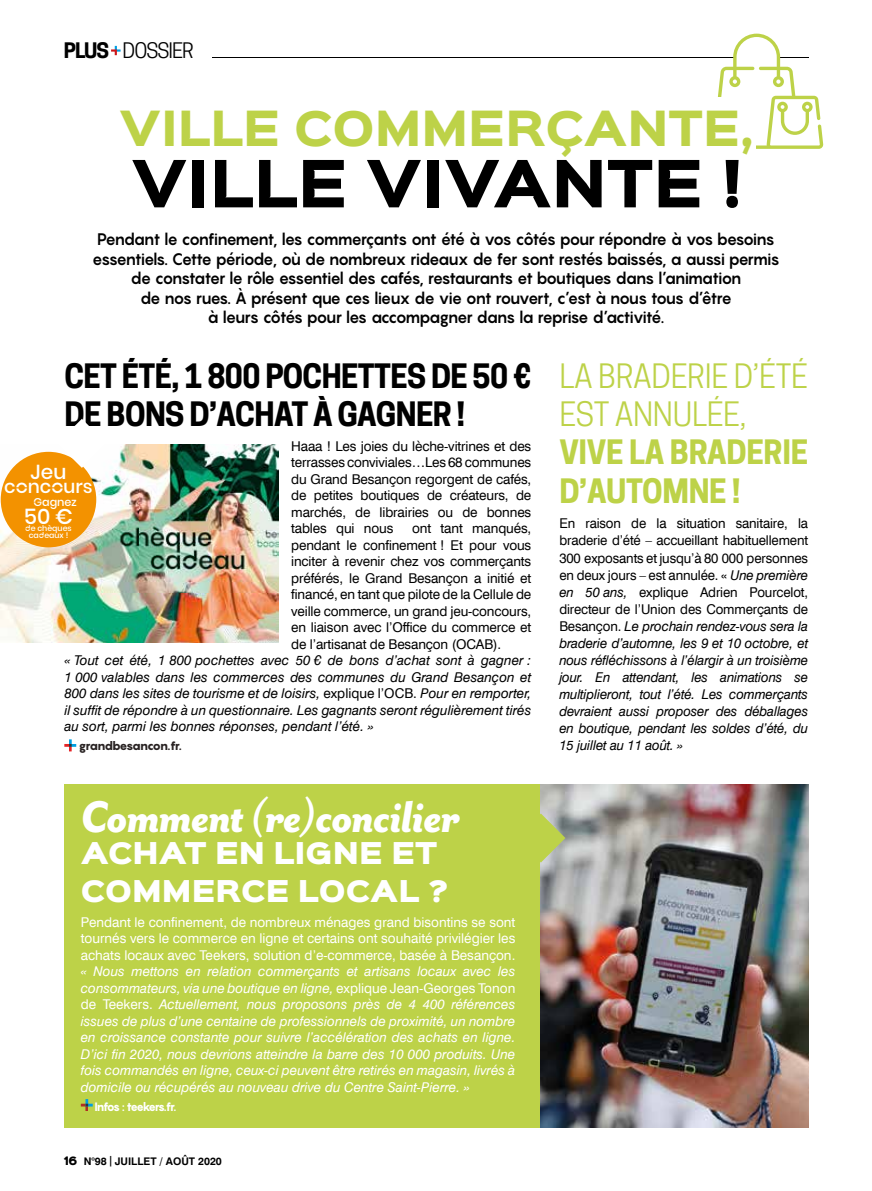
<style>
.page{position:relative;width:872px;height:1191px;background:#fff}
.page>*{position:absolute;margin:0;border:0;box-sizing:border-box;transform-origin:0 0}
.t1{font:900 58.5px "Sinkin Sans 800";color:#000}
.t2{font:italic 800 51px "Mr Eaves San OT";letter-spacing:-.02em;color:#fff;scale:.91 1}
.t3{font:900 43.5px "Sinkin Sans 800";color:#bdd248}
.t4{font:700 31.5px/37.8px "Cooper Hewitt";letter-spacing:-.02em;color:#000;scale:.96 1}
.t5{font:31.5px/38.4px "Cooper Hewitt";letter-spacing:-.01em;color:#bdd248}
.t6{font:700 31.5px/38.4px "Cooper Hewitt";letter-spacing:-.01em;color:#bdd248}
.t7{font:27px/37.5px "Sinkin Sans 900 X Black";color:#fff}
.t8{font:21.3px "Poppins Mediumcustom";color:#fff}
.t9{font:20.25px "Poppins Mediumcustom";color:#fff}
.t10{font:20.1px "Cooper Hewitt";letter-spacing:-.05em;color:#000}
.t11{font:18.6px "Poppins Mediumcustom";color:#fff}
.t12{font:700 16.5px/19.5px "Pangram";letter-spacing:-.08em;color:#000;text-align:center;scale:.95 1}
.t13{font:italic 13.5px/17.1px "Swiss 721 BT";letter-spacing:-.005em;color:#000;text-align:justify}
.t14{font:italic 13.5px/16.5px "Swiss 721 BT";color:#fff;text-align:justify}
.t15{font:13.5px/16.5px "Swiss 721 BT";letter-spacing:-.01em;color:#000;text-align:justify}
.t16{font:13.5px/16.5px "Swiss 721 BT";color:#fff;text-align:justify}
.t17{font:800 12px "Pangram";letter-spacing:-.13em;color:#fff;scale:.94 1}
.t18{font:800 12px "Pangram";letter-spacing:-.095em;color:#282222}
.t19{font:11.25px "Poppins Mediumcustom";color:#fff}
.t20{font:700 10.5px "Swiss 721 BT";color:#000}
.t21{font:7.8px/7.4px "Poppins Mediumcustom";color:#fff;text-align:center}
.t22{font:500 5.55px "Poppins";color:#000}
.t23{font:500 5.1px "Poppins";color:#000}
.s1{font-weight:700}
.s2{font-style:normal}
.s3{font-family:"Sinkin Sans 800";font-weight:900}
</style>
<div class="page">
<hr style="left:212px;top:57px;width:597px;height:1px;background:#000">
<svg style="left:111px;top:46px;width:10px;height:9px"></svg>
<svg style="left:717px;top:34px;width:106px;height:115px"></svg>
<div style="left:115px;top:97px;width:641px;height:62px;background:#fff"></div>
<div style="left:64px;top:784px;width:743px;height:344px;background:#bdd248"></div>
<svg style="left:81px;top:1099px;width:12px;height:12px"></svg>
<img style="left:541px;top:784px;width:267px;height:343px">
<svg style="left:64px;top:739px;width:12px;height:12px"></svg>
<img style="left:0;top:444px;width:278px;height:199px">
<svg style="left:57px;top:444px;width:49px;height:24px"></svg>
<svg style="left:540px;top:813px;width:25px;height:49px"></svg>
<h3 class="t10" style="left:64px;top:39px;width:131px"><span class="s1">PLUS</span> DOSSIER</h3>
<h3 class="t3" style="left:120px;top:105px;width:636px">VILLE COMMERÇANTE,</h3>
<h1 class="t1" style="left:131px;top:153px;width:613px">VILLE VIVANTE !</h1>
<p class="t12" style="left:92px;top:229px;width:725px">Pendant le confinement, les commerçants ont été à vos côtés pour répondre à vos besoins essentiels. Cette période, où de nombreux rideaux de fer sont restés baissés, a aussi permis de constater le rôle essentiel des cafés, restaurants et boutiques dans l’animation<br>de nos rues. À présent que ces lieux de vie ont rouvert, c’est à nous tous d’être<br>à leurs côtés pour les accompagner dans la reprise d’activité.</p>
<h3 class="t4" style="left:64px;top:357px;width:488px">CET ÉTÉ, 1 800 POCHETTES DE 50 €<br>DE BONS D’ACHAT À GAGNER !</h3>
<p class="t15" style="left:291px;top:437px;width:242px">Haaa ! Les joies du lèche-vitrines et des terrasses conviviales…Les 68 communes du Grand Besançon regorgent de cafés, de petites boutiques de créateurs, de marchés, de librairies ou de bonnes tables qui nous</p>
<h3 class="t9" style="left:31px;top:460px;width:37px">Jeu</h3>
<h3 class="t11" style="left:4px;top:476px;width:90px">concours</h3>
<p class="t19" style="left:33px;top:495px;width:45px">Gagnez</p>
<h3 class="t8" style="left:24px;top:504px;width:50px">50 €</h3>
<p class="t21" style="left:25px;top:524px;width:48px">de chèques cadeaux !</p>
<p class="t15" style="left:291px;top:520px;width:242px;text-indent:121px">ont tant manqués, pendant le confinement ! Et pour vous inciter à revenir chez vos commerçants préférés, le Grand Besançon a initié et financé, en tant que pilote de la Cellule de veille commerce, un grand jeu-concours, en liaison avec l’Office du commerce et de l’artisanat de Besançon (OCAB).</p>
<p class="t13" style="left:64px;top:652px;width:468px;line-height:16.5px">« Tout cet été, 1 800 pochettes avec 50 € de bons d’achat sont à gagner :<br>1 000 valables dans les commerces des communes du Grand Besançon et 800 dans les sites de tourisme et de loisirs, <span class="s2">explique l’OCB.</span> Pour en remporter, il suffit de répondre à un questionnaire. Les gagnants seront régulièrement tirés au sort, parmi les bonnes réponses, pendant l’été. »</p>
<p class="t18" style="left:79px;top:738px;width:104px">grandbesancon.fr.</p>
<p class="t22" style="left:237px;top:657px;width:147px">Participez au jeu concours organisé par les médias</p>
<p class="t22" style="left:237px;top:670px;width:163px">chèques cadeaux de 50€, offerts par le Grand Besançon.</p>
<p class="t23" style="left:237px;top:678px;width:151px">À dépenser chez vos commerçants, artisans et activités de</p>
<p class="t23" style="left:237px;top:690px;width:93px">Informations : besanconandco.com</p>
<h2 class="t2" style="left:81px;top:789px;width:419px">Comment (re)concilier</h2>
<h3 class="t7" style="left:81px;top:836px;width:369px">ACHAT EN LIGNE ET<br>COMMERCE LOCAL ?</h3>
<p class="t16" style="left:81px;top:913px;width:436px">Pendant le confinement, de nombreux ménages grand bisontins se sont tournés vers le commerce en ligne et certains ont souhaité privilégier les achats locaux avec Teekers, solution d’e-commerce, basée à Besançon.</p>
<p class="t14" style="left:81px;top:963px;width:436px">« Nous mettons en relation commerçants et artisans locaux avec les consommateurs, via une boutique en ligne, <span class="s2">explique Jean-Georges Tonon de Teekers.</span> Actuellement, nous proposons près de 4 400 références issues de plus d’une centaine de professionnels de proximité, un nombre en croissance constante pour suivre l’accélération des achats en ligne.<br>D’ici fin 2020, nous devrions atteindre la barre des 10 000 produits. Une fois commandés en ligne, ceux-ci peuvent être retirés en magasin, livrés à domicile ou récupérés au nouveau drive du Centre Saint-Pierre. »</p>
<p class="t17" style="left:95px;top:1099px;width:89px">Infos : teekers.fr.</p>
<p class="t20" style="left:64px;top:1155px;width:160px"><span class="s3">16</span> N°98 |JUILLET / AOÛT 2020</p>
<h3 class="t5" style="left:559px;top:357px;width:250px">LA BRADERIE D’ÉTÉ<br>EST ANNULÉE,</h3>
<h3 class="t6" style="left:559px;top:433px;width:250px">VIVE LA BRADERIE<br>D’AUTOMNE !</h3>
<p class="t13" style="left:559px;top:515px;width:250px"><span class="s2">En raison de la situation sanitaire, la braderie d’été – accueillant habituellement 300 exposants et jusqu’à 80 000 personnes en deux jours – est annulée. «</span> Une première en 50 ans, <span class="s2">explique Adrien Pourcelot, directeur de l’Union des Commerçants de Besançon.</span> Le prochain rendez-vous sera la braderie d’automne, les 9 et 10 octobre, et nous réfléchissons à l’élargir à un troisième jour. En attendant, les animations se multiplieront, tout l’été. Les commerçants devraient aussi proposer des déballages en boutique, pendant les soldes d’été, du 15 juillet au 11 août. »</p>
</div>
